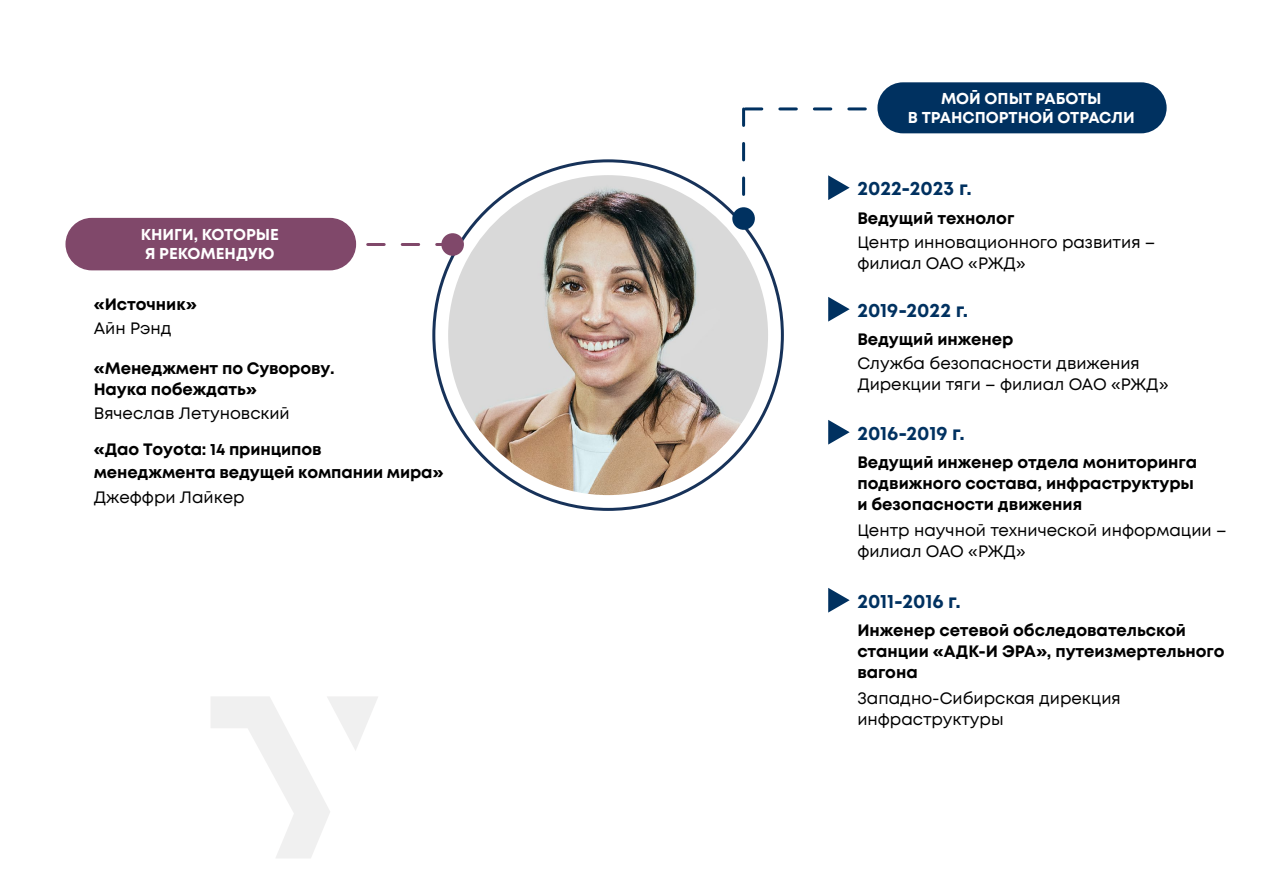
<style>
.page{position:relative;width:1269px;height:891px;background:#fff}
.page>*{position:absolute;margin:0;border:0;box-sizing:border-box;transform-origin:0 0}
.t1{font:700 19.5px "Mont";color:#003160}
.t2{font:700 16.5px/21px "Mont";letter-spacing:-.005em;color:#000}
.t3{font:16.5px/21px "Mont";color:#000}
.t4{font:700 15.75px/18.9px "Mont";color:#fff}
</style>
<div class="page">
<svg style="left:211px;top:697px;width:167px;height:161px"></svg>
<div style="left:66px;top:219px;width:289px;height:51px;background:#80486a;border-radius:25px"></div>
<div style="left:65px;top:218px;width:291px;height:52px;border:2px solid #80486a;border-radius:25px"></div>
<svg style="left:353px;top:243px;width:88px;height:3px"></svg>
<div style="left:441px;top:233px;width:23px;height:23px;background:#80486a;border-radius:50%"></div>
<div style="left:732px;top:207px;width:23px;height:23px;background:#003160;border-radius:50%"></div>
<div style="left:878px;top:82px;width:289px;height:51px;background:#003160;border-radius:25px"></div>
<svg style="left:742px;top:107px;width:353px;height:112px"></svg>
<svg style="left:828px;top:297px;width:22px;height:25px"></svg>
<svg style="left:828px;top:420px;width:22px;height:25px"></svg>
<svg style="left:828px;top:588px;width:22px;height:25px"></svg>
<img style="left:448px;top:175px;width:320px;height:320px;border-radius:160px">
<p class="t4" style="left:141px;top:225px;width:140px">КНИГИ, КОТОРЫЕ<br>Я РЕКОМЕНДУЮ</p>
<p class="t2" style="left:94px;top:293px;width:105px">«Источник»</p>
<p class="t3" style="left:94px;top:318px;width:79px">Айн Рэнд</p>
<p class="t2" style="left:94px;top:358px;width:243px">«Менеджмент по Суворову.<br>Наука побеждать»</p>
<p class="t3" style="left:94px;top:403px;width:198px">Вячеслав Летуновский</p>
<p class="t2" style="left:94px;top:438px;width:352px;line-height:22.5px">«Дао Toyota: 14 принципов менеджмента ведущей компании мира»</p>
<p class="t3" style="left:94px;top:487px;width:152px">Джеффри Лайкер</p>
<p class="t4" style="left:908px;top:89px;width:228px;text-align:center">МОЙ ОПЫТ РАБОТЫ<br>В ТРАНСПОРТНОЙ ОТРАСЛИ</p>
<p class="t1" style="left:857px;top:176px;width:116px">2022-2023 г.</p>
<p class="t2" style="left:857px;top:208px;width:159px">Ведущий технолог</p>
<p class="t3" style="left:857px;top:232px;width:300px">Центр инновационного развития – филиал ОАО «РЖД»</p>
<p class="t1" style="left:857px;top:297px;width:112px">2019-2022 г.</p>
<p class="t3" style="left:857px;top:353px;width:313px">Служба безопасности движения<br>Дирекции тяги – филиал ОАО «РЖД»</p>
<p class="t2" style="left:857px;top:329px;width:158px">Ведущий инженер</p>
<p class="t1" style="left:857px;top:420px;width:109px">2016-2019 г.</p>
<p class="t2" style="left:857px;top:452px;width:341px">Ведущий инженер отдела мониторинга подвижного состава, инфраструктуры и безопасности движения</p>
<p class="t3" style="left:857px;top:520px;width:371px">Центр научной технической информации – филиал ОАО «РЖД»</p>
<p class="t1" style="left:857px;top:588px;width:105px">2011-2016 г.</p>
<p class="t2" style="left:857px;top:620px;width:369px">Инженер сетевой обследовательской станции «АДК-И ЭРА», путеизмертельного вагона</p>
<p class="t3" style="left:857px;top:688px;width:265px">Западно-Сибирская дирекция инфраструктуры</p>
</div>
